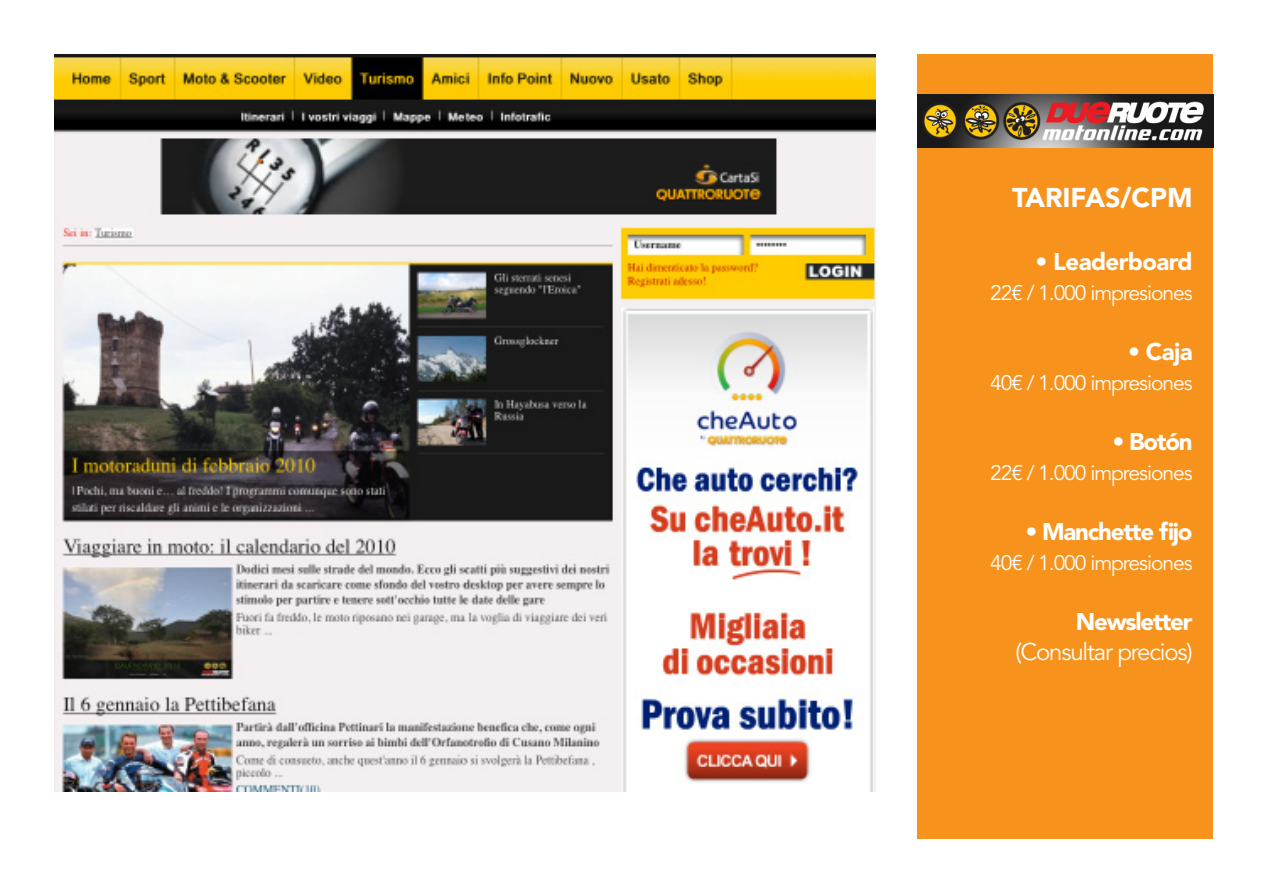
<style>
.page{position:relative;width:1263px;height:893px;background:#fff}
.page>*{position:absolute;margin:0;border:0;box-sizing:border-box;transform-origin:0 0}
.t1{font:900 27px "Avenir LT Std";color:#fff}
.t2{font:24px/30px "Avenir LT Std";letter-spacing:-.05em;color:#fff;text-align:right}
.t3{font:900 24px "Avenir LT Std";letter-spacing:-.045em;color:#fff}
.t4{font:900 24px "Avenir LT Std";letter-spacing:-.025em;color:#fff}
.t5{font:21px "Avenir LT Std";letter-spacing:-.05em;color:#fff}
.s1{font-weight:900}
</style>
<div class="page">
<img style="left:54px;top:54px;width:821px;height:737px">
<div style="left:918px;top:54px;width:295px;height:785px;background:#f7931d"></div>
<img style="left:918px;top:95px;width:295px;height:52px">
<p class="t1" style="left:1012px;top:182px;width:182px">TARIFAS/CPM</p>
<p class="t4" style="left:1035px;top:247px;width:159px">• Leaderboard</p>
<p class="t5" style="left:990px;top:280px;width:204px">22€ / 1.000 impresiones</p>
<p class="t3" style="left:1128px;top:337px;width:66px">• Caja</p>
<p class="t5" style="left:990px;top:370px;width:204px">40€ / 1.000 impresiones</p>
<p class="t3" style="left:1112px;top:427px;width:82px">• Botón</p>
<p class="t5" style="left:990px;top:460px;width:204px">22€ / 1.000 impresiones</p>
<p class="t3" style="left:1025px;top:517px;width:169px">• Manchette fijo</p>
<p class="t5" style="left:990px;top:550px;width:204px">40€ / 1.000 impresiones</p>
<p class="t2" style="left:1015px;top:607px;width:179px"><span class="s1">Newsletter </span>(Consultar precios)</p>
</div>
